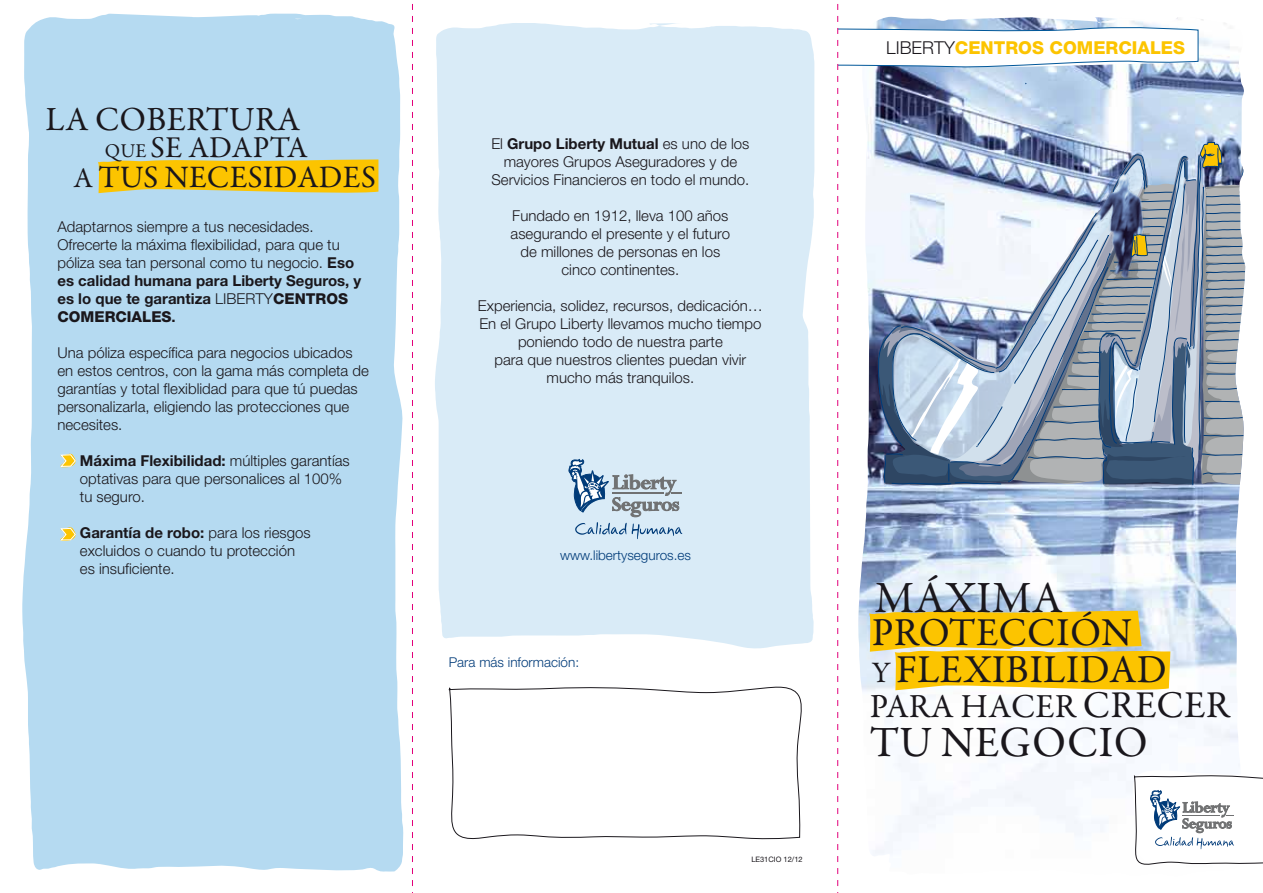
<style>
.page{position:relative;width:1263px;height:893px;background:#fff}
.page>*{position:absolute;margin:0;border:0;box-sizing:border-box;transform-origin:0 0}
.t1{font:45px "Garamond Premr Pro";letter-spacing:.01em;color:#1a171c}
.t2{font:43.5px "Garamond Premr Pro";letter-spacing:.01em;color:#1a171c}
.t3{font:39.75px/36.5px "Garamond Premr Pro";letter-spacing:.01em;color:#1a171c}
.t4{font:34.05px "Garamond Premr Pro";letter-spacing:.01em;color:#1a171c}
.t5{font:33.9px "Garamond Premr Pro";letter-spacing:.005em;color:#1a171c}
.t6{font:31.35px "Garamond Premr Pro";letter-spacing:.01em;color:#1a171c}
.t7{font:30.45px "Garamond Premr Pro";letter-spacing:.01em;color:#1a171c}
.t8{font:800 17.85px "Helvetica Neue";color:#fcc400}
.t9{font:300 15px/18px "Helvetica Neue";color:#1a171c}
.t10{font:300 13.5px "Helvetica Neue";color:#003b79}
.t11{font:7.5px "Helvetica Neue";color:#1a171c}
.s1{font-size:19.65px}
.s2{font-size:28.8px}
.s3{font-weight:700}
.s4{font-weight:800}
.s5{font-weight:300;color:#1a171c}
.s6{font-size:29.85px}
.s7{font-size:38.1px}
</style>
<div class="page">
<div style="left:22px;top:13px;width:382px;height:859px;background:#b5daf1"></div>
<svg style="left:448px;top:686px;width:354px;height:154px"></svg>
<div style="left:435px;top:23px;width:379px;height:626px;background:#d9ebf7"></div>
<svg style="left:98px;top:159px;width:280px;height:37px;background:#efc72a"></svg>
<svg style="left:60px;top:453px;width:16px;height:15px"></svg>
<svg style="left:60px;top:527px;width:16px;height:14px"></svg>
<svg style="left:569px;top:459px;width:113px;height:80px;background:#b5c8d8"></svg>
<svg style="left:837px;top:4px;width:426px;height:889px"></svg>
<svg style="left:412px;top:4px;width:1px;height:889px"></svg>
<h3 class="t4" style="left:46px;top:99px;width:256px">LA COBERTURA</h3>
<h3 class="t7" style="left:105px;top:129px;width:204px"><span class="s1">QUE</span> SE ADAPTA</h3>
<h3 class="t6" style="left:73px;top:158px;width:304px"><span class="s2">A</span> TUS NECESIDADES</h3>
<p class="t9" style="left:57px;top:218px;width:305px">Adaptarnos siempre a tus necesidades.<br>Ofrecerte la máxima flexibilidad, para que tu póliza sea tan personal como tu negocio. <span class="s3">Eso es calidad humana para Liberty Seguros, y es lo que te garantiza</span> LIBERTY<span class="s4">CENTROS COMERCIALES</span><span class="s3">.</span></p>
<p class="t9" style="left:57px;top:344px;width:313px">Una póliza específica para negocios ubicados en estos centros, con la gama más completa de garantías y total flexiblidad para que tú puedas personalizarla, eligiendo las protecciones que necesites.</p>
<p class="t9" style="left:80px;top:452px;width:271px"><span class="s3">Máxima Flexibilidad:</span> múltiples garantías optativas para que personalices al 100% tu seguro.</p>
<p class="t9" style="left:80px;top:524px;width:232px"><span class="s3">Garantía de robo:</span> para los riesgos excluidos o cuando tu protección es insuficiente.</p>
<p class="t9" style="left:491px;top:134px;width:260px;text-align:center">El <span class="s3">Grupo Liberty Mutual</span> es uno de los mayores Grupos Aseguradores y de<br>Servicios Financieros en todo el mundo.</p>
<p class="t9" style="left:511px;top:206px;width:221px;text-align:center">Fundado en 1912, lleva 100 años asegurando el presente y el futuro de millones de personas en los cinco continentes.</p>
<p class="t9" style="left:478px;top:296px;width:286px;text-align:center">Experiencia, solidez, recursos, dedicación… En el Grupo Liberty llevamos mucho tiempo poniendo todo de nuestra parte<br>para que nuestros clientes puedan vivir mucho más tranquilos.</p>
<p class="t10" style="left:560px;top:547px;width:132px">www.libertyseguros.es</p>
<p class="t10" style="left:449px;top:654px;width:132px">Para más información:</p>
<p class="t11" style="left:751px;top:855px;width:53px">LE31CIO 12/12</p>
<p class="t8" style="left:886px;top:37px;width:300px"><span class="s5">LIBERTY</span>CENTROS COMERCIALES</p>
<h1 class="t1" style="left:874px;top:571px;width:190px">MÁXIMA</h1>
<h3 class="t3" style="left:872px;top:616px;width:297px">PROTECCIÓN<br><span class="s6">Y</span> FLEXIBILIDAD</h3>
<h3 class="t5" style="left:870px;top:685px;width:362px">PARA HACER <span class="s7">CRECER</span></h3>
<h2 class="t2" style="left:870px;top:716px;width:280px">TU NEGOCIO</h2>
</div>
